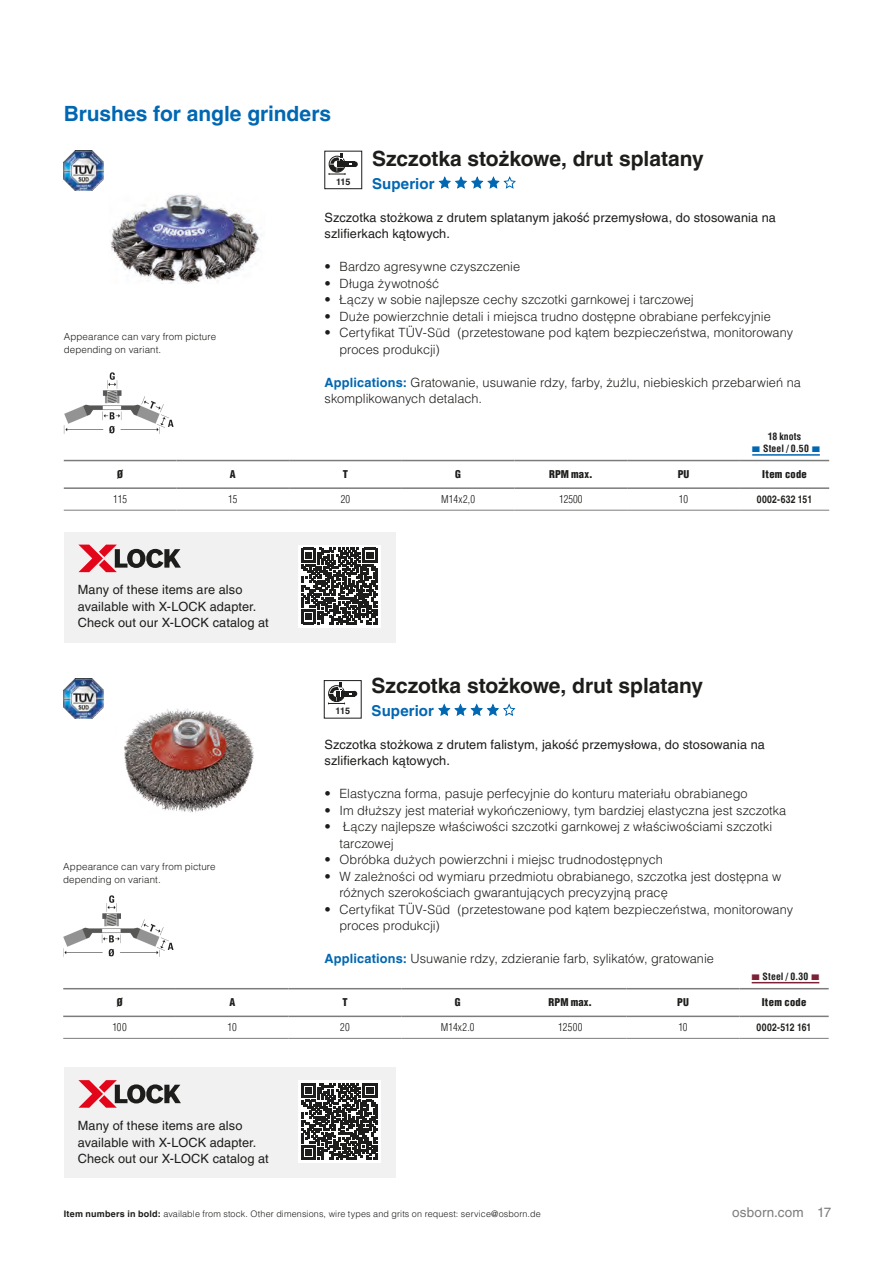
<style>
.page{position:relative;width:893px;height:1263px;background:#fff}
.page>*{position:absolute;margin:0;border:0;box-sizing:border-box;transform-origin:0 0}
.t1{font:700 21px "Helvetica LT Pro";letter-spacing:-.005em;color:#1d1d1b}
.t2{font:700 21px "Helvetica LT Pro";letter-spacing:-.005em;color:#0067b2}
.t3{font:700 15px "Helvetica LT Pro";letter-spacing:.005em;color:#0067b2}
.t4{font:13.5px "Helvetica LT Pro";letter-spacing:.01em;color:#7c7c7c}
.t5{font:300 12.75px/16.5px "Helvetica LT Pro";color:#1d1d1b}
.t6{font:12.75px/16.5px "Helvetica LT Pro";letter-spacing:.01em;color:#1d1d1b}
.t7{font:900 condensed 10.5px "Helvetica LT Pro";letter-spacing:.025em;color:#1d1d1b}
.t8{font:300 condensed 10.5px "Helvetica LT Pro";color:#1d1d1b}
.t9{font:700 condensed 10.5px "Helvetica LT Pro";letter-spacing:.025em;color:#1d1d1b}
.t10{font:300 9.75px/12.6px "Helvetica LT Pro";letter-spacing:.01em;color:#1d1d1b}
.t11{font:700 condensed 9.75px "Helvetica LT Pro";letter-spacing:.015em;color:#1d1d1b}
.t12{font:300 9px "Helvetica LT Pro";letter-spacing:.015em;color:#1d1d1b}
.t13{font:700 9px "Helvetica LT Pro";letter-spacing:-.03em;color:#1d1d1b}
.s1{font-weight:700;color:#0067b2}
.s2{font-family:"Proxima Nova";font-weight:400;font-stretch:normal;color:#0067b2}
.s3{font-family:"Proxima Nova";font-weight:400;font-stretch:normal;color:#7d2136}
.s4{font-weight:700}
</style>
<div class="page">
<img style="left:64px;top:372px;width:110px;height:62px">
<img style="left:110px;top:194px;width:152px;height:90px">
<svg style="left:438px;top:176px;width:78px;height:13px"></svg>
<img style="left:64px;top:151px;width:40px;height:40px">
<svg style="left:329px;top:153px;width:29px;height:22px"></svg>
<div style="left:325px;top:151px;width:37px;height:38px;border:1px solid #1d1d1b"></div>
<hr style="left:64px;top:460px;width:112px;height:1px;background:#7c7c7c">
<hr style="left:176px;top:460px;width:113px;height:1px;background:#7c7c7c">
<hr style="left:289px;top:460px;width:113px;height:1px;background:#7c7c7c">
<hr style="left:402px;top:460px;width:112px;height:1px;background:#7c7c7c">
<hr style="left:514px;top:460px;width:113px;height:1px;background:#7c7c7c">
<hr style="left:627px;top:460px;width:113px;height:1px;background:#7c7c7c">
<hr style="left:740px;top:460px;width:89px;height:1px;background:#7c7c7c">
<hr style="left:64px;top:487px;width:112px;height:2px;background:#7c7c7c">
<hr style="left:176px;top:487px;width:113px;height:2px;background:#7c7c7c">
<hr style="left:289px;top:487px;width:113px;height:2px;background:#7c7c7c">
<hr style="left:402px;top:487px;width:112px;height:2px;background:#7c7c7c">
<hr style="left:514px;top:487px;width:113px;height:2px;background:#7c7c7c">
<hr style="left:627px;top:487px;width:113px;height:2px;background:#7c7c7c">
<hr style="left:740px;top:487px;width:89px;height:2px;background:#7c7c7c">
<hr style="left:64px;top:510px;width:112px;height:1px;background:#7c7c7c">
<hr style="left:176px;top:510px;width:113px;height:1px;background:#7c7c7c">
<hr style="left:289px;top:510px;width:113px;height:1px;background:#7c7c7c">
<hr style="left:402px;top:510px;width:112px;height:1px;background:#7c7c7c">
<hr style="left:514px;top:510px;width:113px;height:1px;background:#7c7c7c">
<hr style="left:627px;top:510px;width:113px;height:1px;background:#7c7c7c">
<hr style="left:740px;top:510px;width:89px;height:1px;background:#7c7c7c">
<hr style="left:752px;top:454px;width:68px;height:2px;background:#0067b2">
<div style="left:64px;top:532px;width:331px;height:110px;background:#f1f1f1"></div>
<svg style="left:78px;top:545px;width:103px;height:27px"></svg>
<svg style="left:298px;top:545px;width:83px;height:82px"></svg>
<svg style="left:301px;top:548px;width:76px;height:76px"></svg>
<img style="left:63px;top:895px;width:111px;height:61px">
<img style="left:103px;top:689px;width:151px;height:124px">
<svg style="left:438px;top:704px;width:78px;height:12px"></svg>
<img style="left:63px;top:678px;width:40px;height:40px">
<svg style="left:328px;top:682px;width:29px;height:22px"></svg>
<div style="left:324px;top:680px;width:37px;height:38px;border:1px solid #1d1d1b"></div>
<hr style="left:63px;top:988px;width:113px;height:1px;background:#7c7c7c">
<hr style="left:176px;top:988px;width:113px;height:1px;background:#7c7c7c">
<hr style="left:289px;top:988px;width:112px;height:1px;background:#7c7c7c">
<hr style="left:401px;top:988px;width:113px;height:1px;background:#7c7c7c">
<hr style="left:514px;top:988px;width:113px;height:1px;background:#7c7c7c">
<hr style="left:627px;top:988px;width:112px;height:1px;background:#7c7c7c">
<hr style="left:739px;top:988px;width:90px;height:1px;background:#7c7c7c">
<hr style="left:63px;top:1015px;width:113px;height:2px;background:#7c7c7c">
<hr style="left:176px;top:1015px;width:113px;height:2px;background:#7c7c7c">
<hr style="left:289px;top:1015px;width:112px;height:2px;background:#7c7c7c">
<hr style="left:401px;top:1015px;width:113px;height:2px;background:#7c7c7c">
<hr style="left:514px;top:1015px;width:113px;height:2px;background:#7c7c7c">
<hr style="left:627px;top:1015px;width:112px;height:2px;background:#7c7c7c">
<hr style="left:739px;top:1015px;width:90px;height:2px;background:#7c7c7c">
<hr style="left:63px;top:1038px;width:113px;height:1px;background:#7c7c7c">
<hr style="left:176px;top:1038px;width:113px;height:1px;background:#7c7c7c">
<hr style="left:289px;top:1038px;width:112px;height:1px;background:#7c7c7c">
<hr style="left:401px;top:1038px;width:113px;height:1px;background:#7c7c7c">
<hr style="left:514px;top:1038px;width:113px;height:1px;background:#7c7c7c">
<hr style="left:627px;top:1038px;width:112px;height:1px;background:#7c7c7c">
<hr style="left:739px;top:1038px;width:90px;height:1px;background:#7c7c7c">
<hr style="left:752px;top:982px;width:67px;height:1px;background:#7d2136">
<div style="left:64px;top:1067px;width:331px;height:111px;background:#f1f1f1"></div>
<svg style="left:78px;top:1080px;width:103px;height:28px"></svg>
<div style="left:298px;top:1080px;width:83px;height:83px;background:#fff"></div>
<svg style="left:301px;top:1083px;width:76px;height:77px"></svg>
<h1 class="t2" style="left:64px;top:101px;width:269px">Brushes for angle grinders</h1>
<p class="t10" style="left:64px;top:331px;width:154px">Appearance can vary from picture depending on variant.</p>
<h1 class="t1" style="left:372px;top:146px;width:333px">Szczotka stożkowe, drut splatany</h1>
<p class="t3" style="left:372px;top:174px;width:64px">Superior</p>
<p class="t6" style="left:325px;top:209px;width:453px">Szczotka stożkowa z drutem splatanym jakość przemysłowa, do stosowania na szlifierkach kątowych.</p>
<p class="t5" style="left:325px;top:258px;width:197px">• Bardzo agresywne czyszczenie</p>
<p class="t5" style="left:325px;top:275px;width:116px">• Długa żywotność</p>
<p class="t5" style="left:325px;top:291px;width:371px">• Łączy w sobie najlepsze cechy szczotki garnkowej i tarczowej</p>
<p class="t5" style="left:325px;top:308px;width:448px">• Duże powierzchnie detali i miejsca trudno dostępne obrabiane perfekcyjnie</p>
<p class="t5" style="left:339px;top:324px;width:455px;text-indent:-15px">• Certyfikat TÜV-Süd (przetestowane pod kątem bezpieczeństwa, monitorowany proces produkcji)</p>
<p class="t5" style="left:325px;top:374px;width:478px"><span class="s1">Applications:</span> Gratowanie, usuwanie rdzy, farby, żużlu, niebieskich przebarwień na skomplikowanych detalach.</p>
<p class="t13" style="left:336px;top:176px;width:16px">115</p>
<p class="t11" style="left:768px;top:430px;width:35px">18 knots</p>
<p class="t11" style="left:752px;top:442px;width:70px"><span class="s2">■</span> Steel / 0.50 <span class="s2">■</span></p>
<p class="t7" style="left:117px;top:468px;width:7px">Ø</p>
<p class="t7" style="left:230px;top:468px;width:7px">A</p>
<p class="t7" style="left:343px;top:468px;width:7px">T</p>
<p class="t7" style="left:455px;top:468px;width:7px">G</p>
<p class="t7" style="left:549px;top:468px;width:45px">RPM max.</p>
<p class="t7" style="left:678px;top:468px;width:13px">PU</p>
<p class="t7" style="left:762px;top:468px;width:46px">Item code</p>
<p class="t8" style="left:113px;top:492px;width:15px">115</p>
<p class="t8" style="left:228px;top:492px;width:11px">15</p>
<p class="t8" style="left:341px;top:492px;width:11px">20</p>
<p class="t8" style="left:441px;top:492px;width:35px">M14x2,0</p>
<p class="t8" style="left:559px;top:492px;width:25px">12500</p>
<p class="t8" style="left:679px;top:492px;width:11px">10</p>
<p class="t9" style="left:757px;top:493px;width:57px">0002-632 151</p>
<p class="t6" style="left:78px;top:582px;width:192px">Many of these items are also available with X-LOCK adapter.<br>Check out our X-LOCK catalog at</p>
<p class="t10" style="left:63px;top:860px;width:154px">Appearance can vary from picture depending on variant.</p>
<h1 class="t1" style="left:372px;top:673px;width:333px">Szczotka stożkowe, drut splatany</h1>
<p class="t3" style="left:372px;top:701px;width:64px">Superior</p>
<p class="t6" style="left:325px;top:736px;width:442px">Szczotka stożkowa z drutem falistym, jakość przemysłowa, do stosowania na szlifierkach kątowych.</p>
<p class="t5" style="left:325px;top:785px;width:425px">• Elastyczna forma, pasuje perfecyjnie do konturu materiału obrabianego</p>
<p class="t5" style="left:325px;top:802px;width:463px">• Im dłuższy jest materiał wykończeniowy, tym bardziej elastyczna jest szczotka</p>
<p class="t5" style="left:339px;top:818px;width:434px;text-indent:-15px">• Łączy najlepsze właściwości szczotki garnkowej z właściwościami szczotki tarczowej</p>
<p class="t5" style="left:325px;top:851px;width:340px">• Obróbka dużych powierzchni i miejsc trudnodostępnych</p>
<p class="t5" style="left:339px;top:868px;width:443px;text-indent:-15px">• W zależności od wymiaru przedmiotu obrabianego, szczotka jest dostępna w różnych szerokościach gwarantujących precyzyjną pracę</p>
<p class="t5" style="left:339px;top:901px;width:455px;text-indent:-15px">• Certyfikat TÜV-Süd (przetestowane pod kątem bezpieczeństwa, monitorowany proces produkcji)</p>
<p class="t5" style="left:325px;top:950px;width:391px"><span class="s1">Applications:</span> Usuwanie rdzy, zdzieranie farb, sylikatów, gratowanie</p>
<p class="t13" style="left:335px;top:705px;width:16px">115</p>
<p class="t11" style="left:751px;top:970px;width:70px"><span class="s3">■</span> Steel / 0.30 <span class="s3">■</span></p>
<p class="t7" style="left:117px;top:996px;width:7px">Ø</p>
<p class="t7" style="left:229px;top:996px;width:7px">A</p>
<p class="t7" style="left:342px;top:996px;width:7px">T</p>
<p class="t7" style="left:455px;top:996px;width:7px">G</p>
<p class="t7" style="left:549px;top:996px;width:45px">RPM max.</p>
<p class="t7" style="left:677px;top:996px;width:13px">PU</p>
<p class="t7" style="left:762px;top:996px;width:46px">Item code</p>
<p class="t8" style="left:112px;top:1020px;width:16px">100</p>
<p class="t8" style="left:228px;top:1020px;width:11px">10</p>
<p class="t8" style="left:340px;top:1020px;width:11px">20</p>
<p class="t8" style="left:441px;top:1020px;width:35px">M14x2.0</p>
<p class="t8" style="left:558px;top:1020px;width:26px">12500</p>
<p class="t8" style="left:678px;top:1020px;width:11px">10</p>
<p class="t9" style="left:757px;top:1021px;width:56px">0002-512 161</p>
<p class="t6" style="left:78px;top:1117px;width:192px">Many of these items are also available with X-LOCK adapter.<br>Check out our X-LOCK catalog at</p>
<p class="t12" style="left:64px;top:1208px;width:478px"><span class="s4">Item numbers in bold:</span> available from stock. Other dimensions, wire types and grits on request: service@osborn.de</p>
<p class="t4" style="left:732px;top:1205px;width:101px">osborn.com 17</p>
</div>
